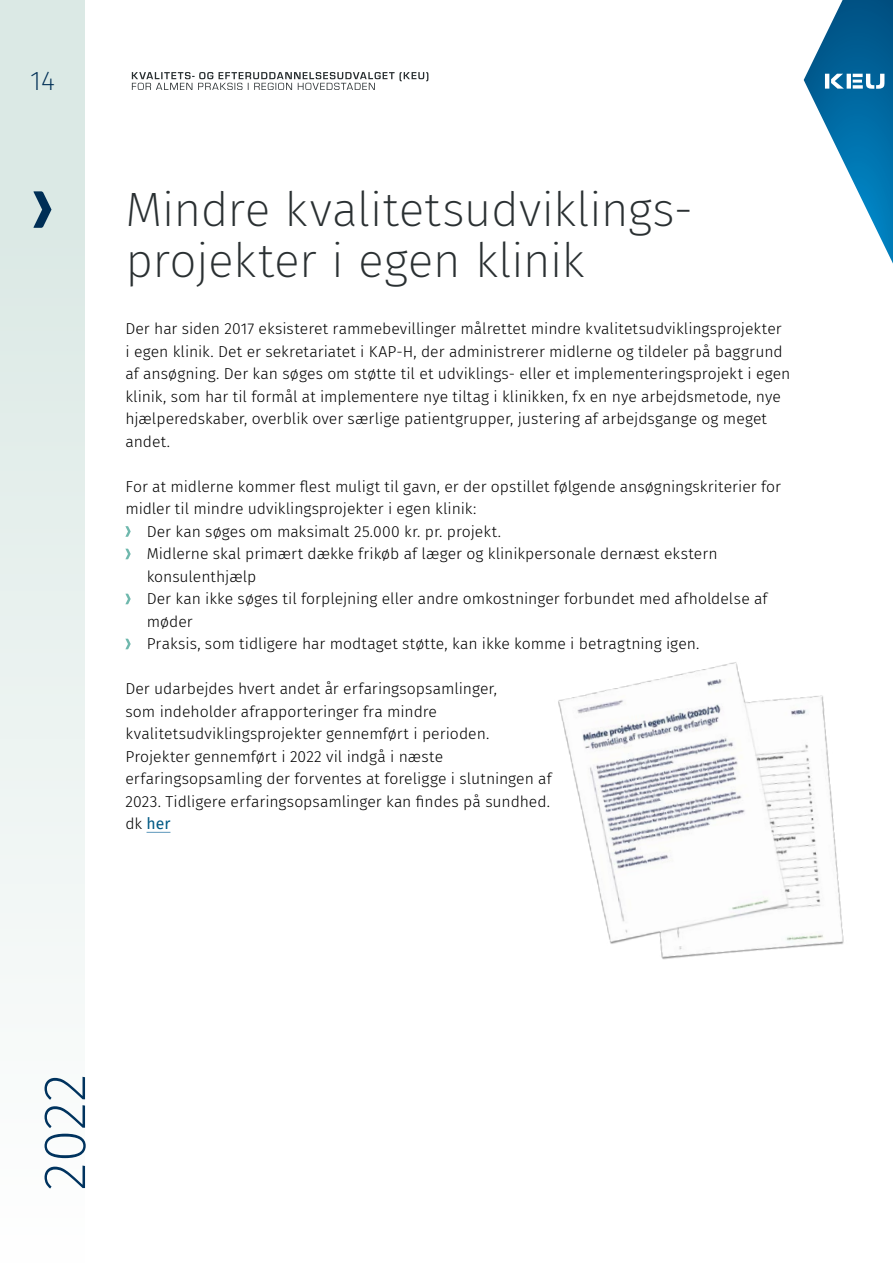
<style>
.page{position:relative;width:893px;height:1263px;background:#fff}
.page>*{position:absolute;margin:0;border:0;box-sizing:border-box;transform-origin:0 0}
.t1{font:200 60px "Fira Sans";color:#003460}
.Subhead{font:200 48px/51px "Fira Sans";letter-spacing:-.01em;color:#2a3032}
.t2{font:200 27px "Fira Sans";color:#003460}
.Text{font:300 15.75px/22.5px "Fira Sans";color:#000}
.Bullets{font:300 15.75px/22.5px "Fira Sans";color:#000}
.s1{font-weight:400;color:#005984}
</style>
<div class="page">
<svg style="left:147px;top:832px;width:23px;height:1px"></svg>
<svg style="left:125px;top:526px;width:6px;height:11px"></svg>
<svg style="left:125px;top:549px;width:6px;height:10px"></svg>
<svg style="left:125px;top:594px;width:6px;height:10px"></svg>
<svg style="left:125px;top:639px;width:6px;height:10px"></svg>
<svg style="left:132px;top:72px;width:296px;height:18px"></svg>
<div style="left:0;top:0;width:85px;height:1263px;background:linear-gradient(to bottom,#d4e4e0,#fefefe)"></div>
<svg style="left:804px;top:0;width:89px;height:264px"></svg>
<img style="left:558px;top:662px;width:286px;height:298px">
<h3 class="t2" style="left:30px;top:62px;width:26px">14</h3>
<p class="Subhead" style="left:125px;top:184px;width:569px">Mindre kvalitetsudviklings&shy;projekter i egen klinik</p>
<p class="Text" style="left:125px;top:317px;width:666px">Der har siden 2017 eksisteret rammebevillinger målrettet mindre kvalitetsudviklingsprojekter<br>i egen klinik. Det er sekretariatet i KAP-H, der administrerer midlerne og tildeler på baggrund af ansøgning. Der kan søges om støtte til et udviklings- eller et implementeringsprojekt i egen klinik, som har til formål at implementere nye tiltag i klinikken, fx en nye arbejdsmetode, nye hjælperedskaber, overblik over særlige patientgrupper, justering af arbejdsgange og meget andet.</p>
<p class="Text" style="left:125px;top:475px;width:657px">For at midlerne kommer flest muligt til gavn, er der opstillet følgende ansøgningskriterier for midler til mindre udviklingsprojekter i egen klinik:</p>
<p class="Bullets" style="left:147px;top:520px;width:356px">Der kan søges om maksimalt 25.000 kr. pr. projekt.</p>
<p class="Bullets" style="left:147px;top:542px;width:572px">Midlerne skal primært dække frikøb af læger og klinikpersonale dernæst ekstern konsulenthjælp</p>
<p class="Bullets" style="left:147px;top:587px;width:622px">Der kan ikke søges til forplejning eller andre omkostninger forbundet med afholdelse af møder</p>
<p class="Bullets" style="left:147px;top:632px;width:554px">Praksis, som tidligere har modtaget støtte, kan ikke komme i betragtning igen.</p>
<p class="Text" style="left:125px;top:677px;width:428px">Der udarbejdes hvert andet år erfaringsopsamlinger,<br>som indeholder afrapporteringer fra mindre kvalitetsudviklingsprojekter gennemført i perioden.<br>Projekter gennemført i 2022 vil indgå i næste erfaringsopsamling der forventes at foreligge i slutningen af 2023. Tidligere erfaringsopsamlinger kan findes på sundhed. dk <span class="s1">her</span></p>
<h1 class="t1" style="left:22px;top:1191px;width:119px;rotate:-90deg">2022</h1>
</div>
